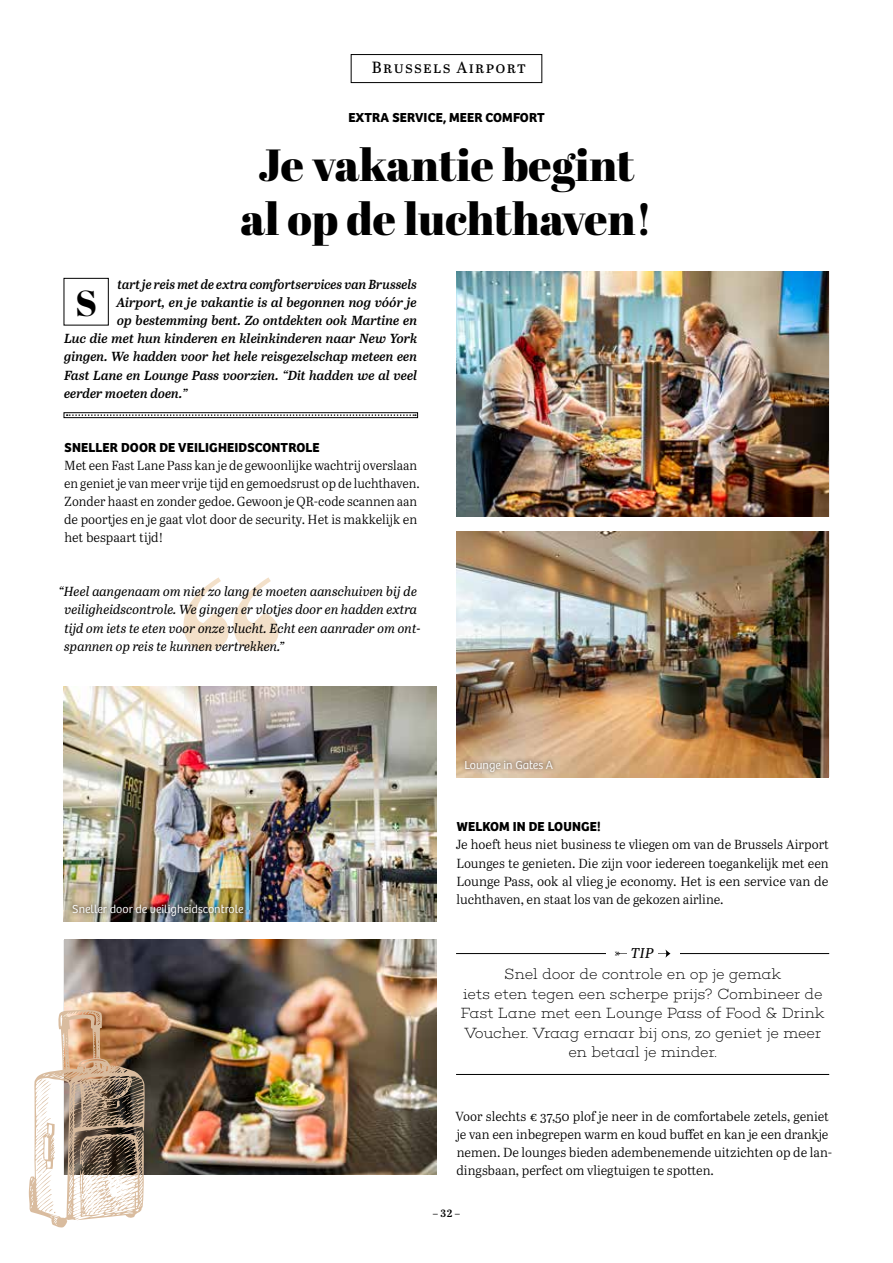
<style>
.page{position:relative;width:893px;height:1263px;background:#fff}
.page>*{position:absolute;margin:0;border:0;box-sizing:border-box;transform-origin:0 0}
.t1{font:45px/54px "Abril Fatface";color:#000;text-align:center}
.t2{font:36px "Abril Fatface";color:#000}
.t3{font:16.2px "Abril Text";letter-spacing:.08em;color:#000}
.t4{font:200 15px/19.5px "Choplin";letter-spacing:-.025em;color:#000;text-align:center}
.t5{font:italic 14.1px "Abril Text";color:#000}
.t6{font:700 13.5px "Bree";letter-spacing:.01em;color:#000}
.t7{font:13.2px/18px "Abril Text Lt";color:#000}
.t8{font:italic 600 13.2px "Abril Text";color:#000}
.t9{font:italic 13.2px/18px "Abril Text";color:#000}
.t10{font:300 12px "Bree";color:#fff}
.t11{font:600 10.5px "Abril Text";color:#000}
</style>
<div class="page">
<svg style="left:184px;top:577px;width:95px;height:74px"></svg>
<div style="left:64px;top:412px;width:354px;height:6px;border:1px solid #000"></div>
<svg style="left:67px;top:414px;width:349px;height:2px"></svg>
<img style="left:456px;top:271px;width:372px;height:246px">
<img style="left:457px;top:531px;width:371px;height:246px">
<img style="left:64px;top:687px;width:373px;height:235px">
<img style="left:65px;top:940px;width:371px;height:235px">
<div style="left:64px;top:278px;width:45px;height:47px;border:1px solid #000"></div>
<div style="left:461px;top:756px;width:96px;height:20px;background:#000;opacity:.75"></div>
<div style="left:69px;top:900px;width:179px;height:21px;background:#000;opacity:.75"></div>
<svg style="left:29px;top:1009px;width:116px;height:219px"></svg>
<hr style="left:456px;top:953px;width:373px;height:1px;background:#000">
<hr style="left:456px;top:1074px;width:373px;height:1px;background:#000">
<div style="left:606px;top:948px;width:73px;height:11px;background:#fff"></div>
<svg style="left:615px;top:950px;width:55px;height:7px"></svg>
<div style="left:627px;top:947px;width:31px;height:14px;background:#fff"></div>
<div style="left:351px;top:54px;width:191px;height:29px;border:1px solid #000"></div>
<p class="t3" style="left:372px;top:56px;width:155px">Brussels Airport</p>
<p class="t6" style="left:348px;top:109px;width:198px">EXTRA SERVICE, MEER COMFORT</p>
<h1 class="t1" style="left:240px;top:137px;width:413px">Je vakantie begint al op de luchthaven!</h1>
<p class="t8" style="left:118px;top:275px;width:301px">tart je reis met de extra comfortservices van Brussels</p>
<p class="t8" style="left:116px;top:293px;width:302px">Airport, en je vakantie is al begonnen nog vóór je</p>
<p class="t8" style="left:117px;top:311px;width:302px">op bestemming bent. Zo ontdekten ook Martine en</p>
<p class="t8" style="left:64px;top:329px;width:355px">Luc die met hun kinderen en kleinkinderen naar New York</p>
<p class="t8" style="left:64px;top:347px;width:354px">gingen. We hadden voor het hele reisgezelschap meteen een</p>
<p class="t8" style="left:64px;top:365px;width:355px">Fast Lane en Lounge Pass voorzien. “Dit hadden we al veel</p>
<p class="t8" style="left:64px;top:383px;width:125px">eerder moeten doen.”</p>
<h2 class="t2" style="left:75px;top:278px;width:23px">S</h2>
<p class="t6" style="left:65px;top:439px;width:257px">SNELLER DOOR DE VEILIGHEIDSCONTROLE</p>
<p class="t7" style="left:64px;top:456px;width:357px">Met een Fast Lane Pass kan je de gewoonlijke wachtrij overslaan en geniet je van meer vrije tijd en gemoedsrust op de luchthaven.<br>Zonder haast en zonder gedoe. Gewoon je QR-code scannen aan de poortjes en je gaat vlot door de security. Het is makkelijk en het bespaart tijd!</p>
<p class="t9" style="left:64px;top:582px;width:358px;text-indent:-5px">“Heel aangenaam om niet zo lang te moeten aanschuiven bij de veiligheidscontrole. We gingen er vlotjes door en hadden extra tijd om iets te eten voor onze vlucht. Echt een aanrader om ont&shy;spannen op reis te kunnen vertrekken.”</p>
<p class="t10" style="left:72px;top:902px;width:173px">Sneller door de veiligheidscontrole</p>
<p class="t10" style="left:465px;top:758px;width:90px">Lounge in Gates A</p>
<p class="t6" style="left:457px;top:819px;width:145px">WELKOM IN DE LOUNGE!</p>
<p class="t7" style="left:456px;top:835px;width:375px;text-align:justify">Je hoeft heus niet business te vliegen om van de Brussels Airport Lounges te genieten. Die zijn voor iedereen toegankelijk met een Lounge Pass, ook al vlieg je economy. Het is een service van de luchthaven, en staat los van de gekozen airline.</p>
<p class="t5" style="left:631px;top:942px;width:24px">TIP</p>
<p class="t4" style="left:461px;top:964px;width:366px">Snel door de controle en op je gemak<br>iets eten tegen een scherpe prijs? Combineer de Fast Lane met een Lounge Pass of Food &amp; Drink Voucher. Vraag ernaar bij ons, zo geniet je meer en betaal je minder.</p>
<p class="t7" style="left:456px;top:1106px;width:378px">Voor slechts € 37,50 plof je neer in de comfortabele zetels, geniet je van een inbegrepen warm en koud buffet en kan je een drankje nemen. De lounges bieden adembenemende uitzichten op de lan&shy;dingsbaan, perfect om vliegtuigen te spotten.</p>
<p class="t11" style="left:433px;top:1206px;width:29px">– 32 –</p>
</div>
